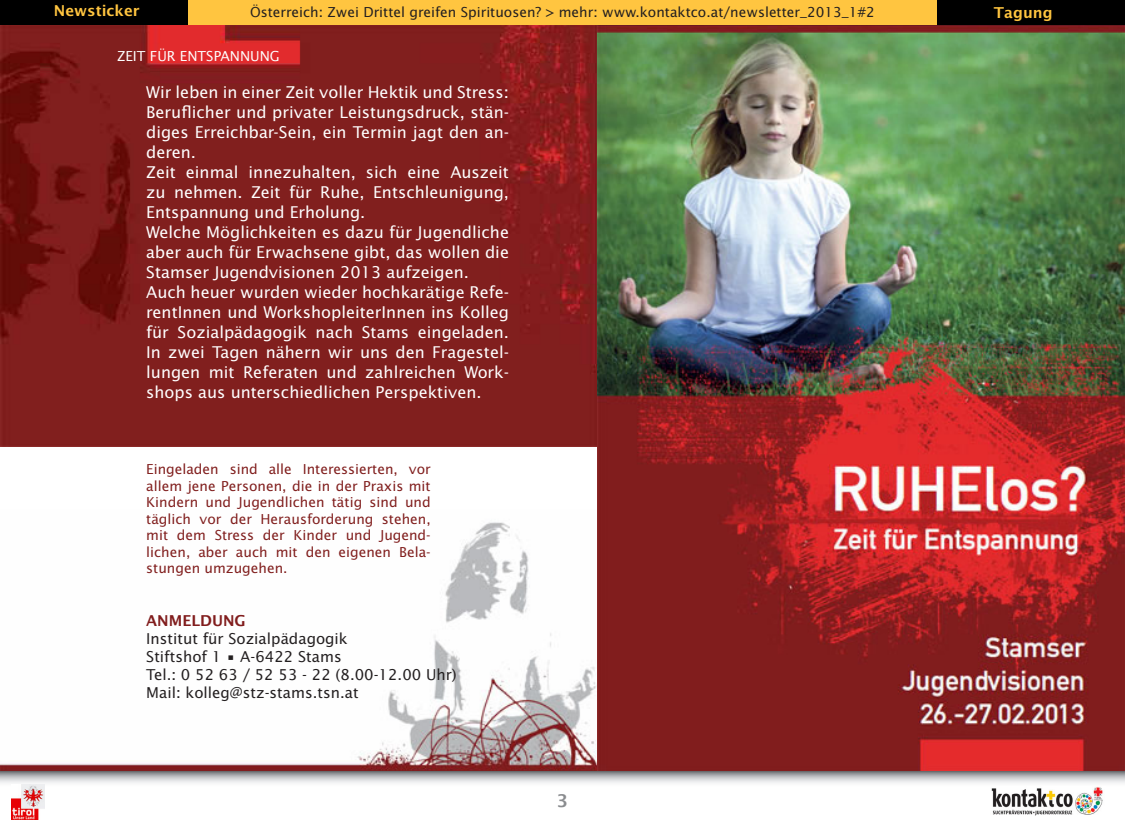
<style>
.page{position:relative;width:1125px;height:825px;background:#fff}
.page>*{position:absolute;margin:0;border:0;box-sizing:border-box;transform-origin:0 0}
.t1{font:600 17.5px "Lucida Sans";color:#8a8c8f}
.t2{font:16.25px/20px "Lucida Sans";color:#fff}
.t3{font:15px/18px "Lucida Sans";color:#231f20}
.t4{font:600 15px "Lucida Sans";color:#ffc540}
.t5{font:600 15px "Lucida Sans";color:#811d1d}
.t6{font:13.75px/16.5px "Lucida Sans";color:#811f1e;text-align:justify}
.t7{font:13.75px "Lucida Sans";color:#231f20}
.t8{font:13.75px "Lucida Sans";color:#fff}
</style>
<div class="page">
<img style="left:0;top:510px;width:598px;height:262px">
<img style="left:0;top:25px;width:598px;height:421px">
<img style="left:598px;top:25px;width:527px;height:747px">
<div style="left:0;top:0;width:1125px;height:25px;background:#ffc540"></div>
<div style="left:0;top:0;width:188px;height:25px;background:#000"></div>
<div style="left:938px;top:0;width:187px;height:25px;background:#000"></div>
<svg style="left:0;top:772px;width:1125px;height:13px"></svg>
<img style="left:11px;top:785px;width:34px;height:34px">
<img style="left:991px;top:787px;width:112px;height:28px">
<p class="t4" style="left:54px;top:2px;width:87px">Newsticker</p>
<p class="t7" style="left:250px;top:4px;width:626px">Österreich: Zwei Drittel greifen Spirituosen? &gt; mehr: www.kontaktco.at/newsletter_2013_1#2</p>
<p class="t4" style="left:994px;top:3px;width:60px">Tagung</p>
<p class="t8" style="left:117px;top:47px;width:164px">ZEIT FÜR ENTSPANNUNG</p>
<p class="t2" style="left:146px;top:81px;width:364px">Wir leben in einer Zeit voller Hektik und Stress:<br>Beruflicher und privater Leistungsdruck, stän&shy;diges Erreichbar-Sein, ein Termin jagt den an&shy;deren.<br>Zeit einmal innezuhalten, sich eine Auszeit zu nehmen. Zeit für Ruhe, Entschleunigung, Entspannung und Erholung.<br>Welche Möglichkeiten es dazu für Jugendliche aber auch für Erwachsene gibt, das wollen die Stamser Jugendvisionen 2013 aufzeigen.<br>Auch heuer wurden wieder hochkarätige Refe&shy;rentInnen und WorkshopleiterInnen ins Kolleg für Sozialpädagogik nach Stams eingeladen.<br>In zwei Tagen nähern wir uns den Fragestel&shy;lungen mit Referaten und zahlreichen Work&shy;shops aus unterschiedlichen Perspektiven.</p>
<p class="t6" style="left:146px;top:461px;width:286px">Eingeladen sind alle Interessierten, vor allem jene Personen, die in der Praxis mit Kindern und Jugendlichen tätig sind und täglich vor der Herausforderung stehen, mit dem Stress der Kinder und Jugend&shy;lichen, aber auch mit den eigenen Bela&shy;stungen umzugehen.</p>
<p class="t5" style="left:146px;top:611px;width:101px">ANMELDUNG</p>
<p class="t3" style="left:146px;top:629px;width:312px">Institut für Sozialpädagogik<br>Stiftshof 1 • A-6422 Stams<br>Tel.: 0 52 63 / 52 53 - 22 (8.00-12.00 Uhr)<br>Mail: kolleg@stz-stams.tsn.at</p>
<p class="t1" style="left:557px;top:790px;width:13px">3</p>
</div>
